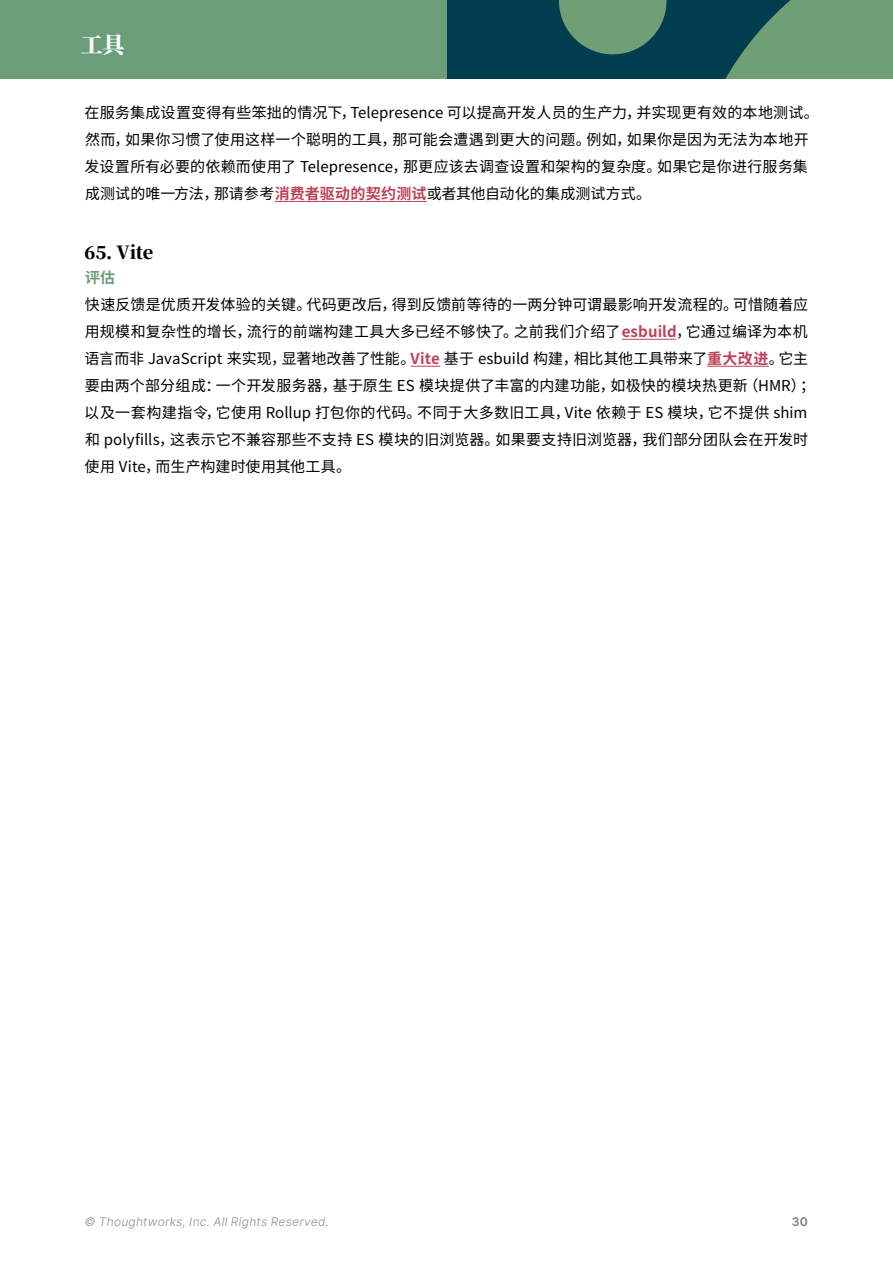
<style>
.page{position:relative;width:893px;height:1263px;background:#fff}
.page>*{position:absolute;margin:0;border:0;box-sizing:border-box;transform-origin:0 0}
.t1{font:900 22.5px "Noto Serif SC";color:#fff}
.blip_title{font:900 18px "Noto Serif SC";letter-spacing:-.01em;color:#000}
.body_copy{font:15px/27px "Noto Sans SC";letter-spacing:.01em;color:#000}
.ring{font:700 15px "Noto Sans SC";color:#6b9e78}
.t2{font:12px "Inter V";letter-spacing:.02em;color:#9d9d9c}
.t3{font:12px "Inter V";color:#808184}
.s1{font-weight:700;color:#bd4257}
</style>
<div class="page">
<hr style="left:275px;top:201px;width:152px;height:1px;background:#bd4257">
<hr style="left:622px;top:339px;width:54px;height:1px;background:#bd4257">
<svg style="left:411px;top:366px;width:29px;height:1px"></svg>
<hr style="left:707px;top:366px;width:62px;height:1px;background:#bd4257">
<div style="left:446px;top:0;width:447px;height:79px;background:#003d4f"></div>
<svg style="left:559px;top:0;width:334px;height:79px"></svg>
<div style="left:0;top:0;width:446px;height:79px;background:#6b9e78"></div>
<h1 class="t1" style="left:81px;top:32px;width:46px">工具</h1>
<p class="body_copy" style="left:84px;top:100px;width:736px">在服务集成设置变得有些笨拙的情况下，Telepresence 可以提高开发人员的生产力，并实现更有效的本地测试。然而，如果你习惯了使用这样一个聪明的工具，那可能会遭遇到更大的问题。例如，如果你是因为无法为本地开发设置所有必要的依赖而使用了 Telepresence，那更应该去调查设置和架构的复杂度。如果它是你进行服务集成测试的唯一方法，那请参考<span class="s1">消费者驱动的契约测试</span>或者其他自动化的集成测试方式。</p>
<p class="blip_title" style="left:84px;top:242px;width:71px">65. Vite</p>
<p class="ring" style="left:85px;top:269px;width:32px">评估</p>
<p class="body_copy" style="left:84px;top:291px;width:732px">快速反馈是优质开发体验的关键。代码更改后，得到反馈前等待的一两分钟可谓最影响开发流程的。可惜随着应用规模和复杂性的增长，流行的前端构建工具大多已经不够快了。之前我们介绍了<span class="s1">esbuild</span>，它通过编译为本机语言而非 JavaScript 来实现，显著地改善了性能。<span class="s1">Vite</span> 基于 esbuild 构建，相比其他工具带来了<span class="s1">重大改进</span>。它主要由两个部分组成：一个开发服务器，基于原生 ES 模块提供了丰富的内建功能，如极快的模块热更新（HMR）；以及一套构建指令，它使用 Rollup 打包你的代码。不同于大多数旧工具，Vite 依赖于 ES 模块，它不提供 shim和 polyfills，这表示它不兼容那些不支持 ES 模块的旧浏览器。如果要支持旧浏览器，我们部分团队会在开发时使用 Vite，而生产构建时使用其他工具。</p>
<p class="t2" style="left:85px;top:1213px;width:246px">© Thoughtworks, Inc. All Rights Reserved.</p>
<p class="t3" style="left:792px;top:1213px;width:18px">30</p>
</div>
